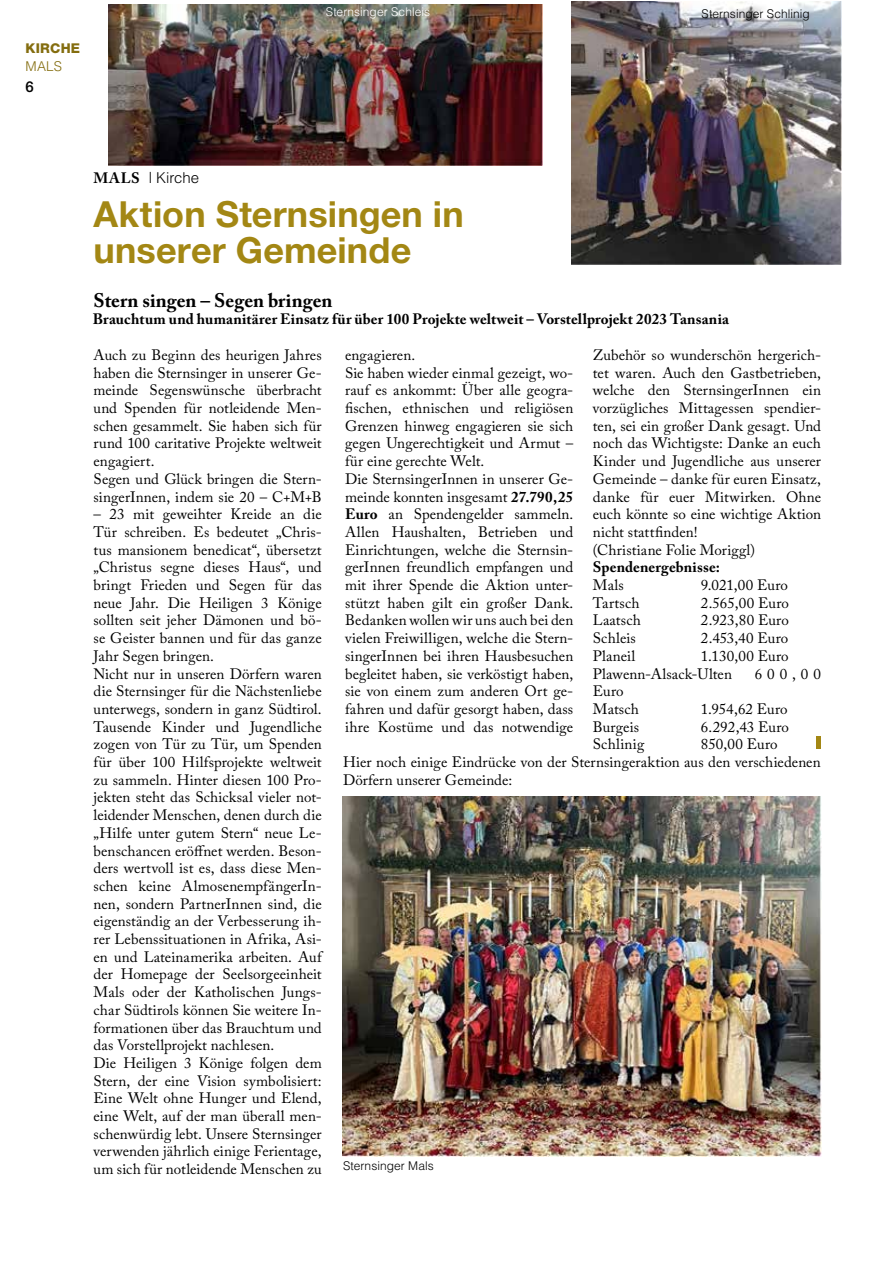
<style>
.page{position:relative;width:893px;height:1263px;background:#fff}
.page>*{position:absolute;margin:0;border:0;box-sizing:border-box;transform-origin:0 0}
.t1{font:700 36px/36px "Helvetica Neue";letter-spacing:.005em;color:#a38714}
.t2{font:700 19.5px "Adobe Caslon Pro";color:#000}
.t3{font:15px/17.7px "Adobe Caslon Pro";letter-spacing:.005em;color:#000}
.t4{font:700 15px "Adobe Caslon Pro";letter-spacing:.01em;color:#000}
.t5{font:300 15px "Helvetica";letter-spacing:-.005em;color:#000}
.t6{font:500 15px "Helvetica Neue";color:#000}
.t7{font:800 13.5px "Helvetica Neue";letter-spacing:.02em;color:#846d0f}
.t8{font:300 13.5px "Helvetica";color:#846d0f}
.t9{font:300 12px "Helvetica";letter-spacing:.005em;color:#000}
.t10{font:300 12px "Helvetica";letter-spacing:.005em;color:#fff}
.s1{font-family:"Adobe Caslon Pro";font-weight:700}
.s2{font-weight:700}
</style>
<div class="page">
<hr style="left:817px;top:736px;width:4px;height:13px;background:#a38714">
<img style="left:342px;top:796px;width:480px;height:360px">
<img style="left:109px;top:4px;width:434px;height:162px">
<img style="left:572px;top:1px;width:269px;height:263px">
<p class="t7" style="left:26px;top:40px;width:56px">KIRCHE</p>
<p class="t8" style="left:26px;top:58px;width:38px">MALS</p>
<p class="t6" style="left:26px;top:78px;width:10px">6</p>
<p class="t10" style="left:326px;top:4px;width:106px">Sternsinger Schleis</p>
<p class="t9" style="left:702px;top:6px;width:110px">Sternsinger Schlinig</p>
<p class="t5" style="left:94px;top:168px;width:107px"><span class="s1">MALS</span> | Kirche</p>
<h1 class="t1" style="left:94px;top:196px;width:372px">Aktion Sternsingen in unserer Gemeinde</h1>
<h2 class="t2" style="left:94px;top:289px;width:240px">Stern singen – Segen bringen</h2>
<p class="t4" style="left:93px;top:310px;width:638px">Brauchtum und humanitärer Einsatz für über 100 Projekte weltweit – Vorstellprojekt 2023 Tansania</p>
<p class="t3" style="left:345px;top:346px;width:230px">engagieren.<br>Sie haben wieder einmal gezeigt, wo&shy;rauf es ankommt: Über alle geogra&shy;fischen, ethnischen und religiösen Grenzen hinweg engagieren sie sich gegen Ungerechtigkeit und Armut – für eine gerechte Welt.<br>Die SternsingerInnen in unserer Ge&shy;meinde konnten insgesamt <span class="s2">27.790,25<br>Euro</span> an Spendengelder sammeln.<br>Allen Haushalten, Betrieben und Einrichtungen, welche die Sternsin&shy;gerInnen freundlich empfangen und mit ihrer Spende die Aktion unter&shy;stützt haben gilt ein großer Dank.<br>Bedanken wollen wir uns auch bei den vielen Freiwilligen, welche die Stern&shy;singerInnen bei ihren Hausbesuchen begleitet haben, sie verköstigt haben, sie von einem zum anderen Ort ge&shy;fahren und dafür gesorgt haben, dass ihre Kostüme und das notwendige</p>
<p class="t3" style="left:593px;top:346px;width:230px">Zubehör so wunderschön hergerich&shy;tet waren. Auch den Gastbetrieben, welche den SternsingerInnen ein vorzügliches Mittagessen spendier&shy;ten, sei ein großer Dank gesagt. Und noch das Wichtigste: Danke an euch Kinder und Jugendliche aus unserer Gemeinde – danke für euren Einsatz, danke für euer Mitwirken. Ohne euch könnte so eine wichtige Aktion nicht stattfinden!<br>(Christiane Folie Moriggl)</p>
<p class="t3" style="left:94px;top:346px;width:230px">Auch zu Beginn des heurigen Jahres haben die Sternsinger in unserer Ge&shy;meinde Segenswünsche überbracht und Spenden für notleidende Men&shy;schen gesammelt. Sie haben sich für rund 100 caritative Projekte weltweit engagiert.<br>Segen und Glück bringen die Stern&shy;singerInnen, indem sie 20 – C+M+B</p>
<p class="t3" style="left:94px;top:505px;width:230px">– 23 mit geweihter Kreide an die Tür schreiben. Es bedeutet „Chris&shy;tus mansionem benedicat“, übersetzt „Christus segne dieses Haus“, und bringt Frieden und Segen für das neue Jahr. Die Heiligen 3 Könige sollten seit jeher Dämonen und bö&shy;se Geister bannen und für das ganze Jahr Segen bringen.<br>Nicht nur in unseren Dörfern waren die Sternsinger für die Nächstenliebe unterwegs, sondern in ganz Südtirol.<br>Tausende Kinder und Jugendliche zogen von Tür zu Tür, um Spenden für über 100 Hilfsprojekte weltweit zu sammeln. Hinter diesen 100 Pro&shy;jekten steht das Schicksal vieler not&shy;leidender Menschen, denen durch die „Hilfe unter gutem Stern“ neue Le&shy;benschancen eröffnet werden. Beson&shy;ders wertvoll ist es, dass diese Men&shy;schen keine AlmosenempfängerIn&shy;nen, sondern PartnerInnen sind, die eigenständig an der Verbesserung ih&shy;rer Lebenssituationen in Afrika, Asi&shy;en und Lateinamerika arbeiten. Auf der Homepage der Seelsorgeeinheit Mals oder der Katholischen Jungs&shy;char Südtirols können Sie weitere In&shy;formationen über das Brauchtum und das Vorstellprojekt nachlesen.<br>Die Heiligen 3 Könige folgen dem Stern, der eine Vision symbolisiert:<br>Eine Welt ohne Hunger und Elend, eine Welt, auf der man überall men&shy;schenwürdig lebt. Unsere Sternsinger verwenden jährlich einige Ferientage, um sich für notleidende Menschen zu</p>
<p class="t4" style="left:593px;top:558px;width:129px">Spendenergebnisse:</p>
<p class="t3" style="left:593px;top:576px;width:33px">Mals</p>
<p class="t3" style="left:701px;top:576px;width:89px">9.021,00 Euro</p>
<p class="t3" style="left:593px;top:594px;width:48px">Tartsch</p>
<p class="t3" style="left:701px;top:594px;width:90px">2.565,00 Euro</p>
<p class="t3" style="left:593px;top:611px;width:50px">Laatsch</p>
<p class="t3" style="left:701px;top:611px;width:90px">2.923,80 Euro</p>
<p class="t3" style="left:593px;top:629px;width:45px">Schleis</p>
<p class="t3" style="left:701px;top:629px;width:89px">2.453,40 Euro</p>
<p class="t3" style="left:593px;top:647px;width:44px">Planeil</p>
<p class="t3" style="left:593px;top:647px;width:197px;text-indent:108px">1.130,00 Euro<br>Plawenn-Alsack-Ulten</p>
<p class="t3" style="left:755px;top:664px;width:68px">600,00</p>
<p class="t3" style="left:593px;top:682px;width:48px">Euro<br>Matsch</p>
<p class="t3" style="left:701px;top:700px;width:88px">1.954,62 Euro</p>
<p class="t3" style="left:593px;top:718px;width:48px">Burgeis</p>
<p class="t3" style="left:701px;top:718px;width:90px">6.292,43 Euro</p>
<p class="t3" style="left:593px;top:735px;width:53px">Schlinig</p>
<p class="t3" style="left:343px;top:735px;width:479px;text-indent:358px">850,00 Euro<br>Hier noch einige Eindrücke von der Sternsingeraktion aus den verschiedenen<br>Dörfern unserer Gemeinde:</p>
<p class="t9" style="left:343px;top:1158px;width:92px">Sternsinger Mals</p>
</div>
